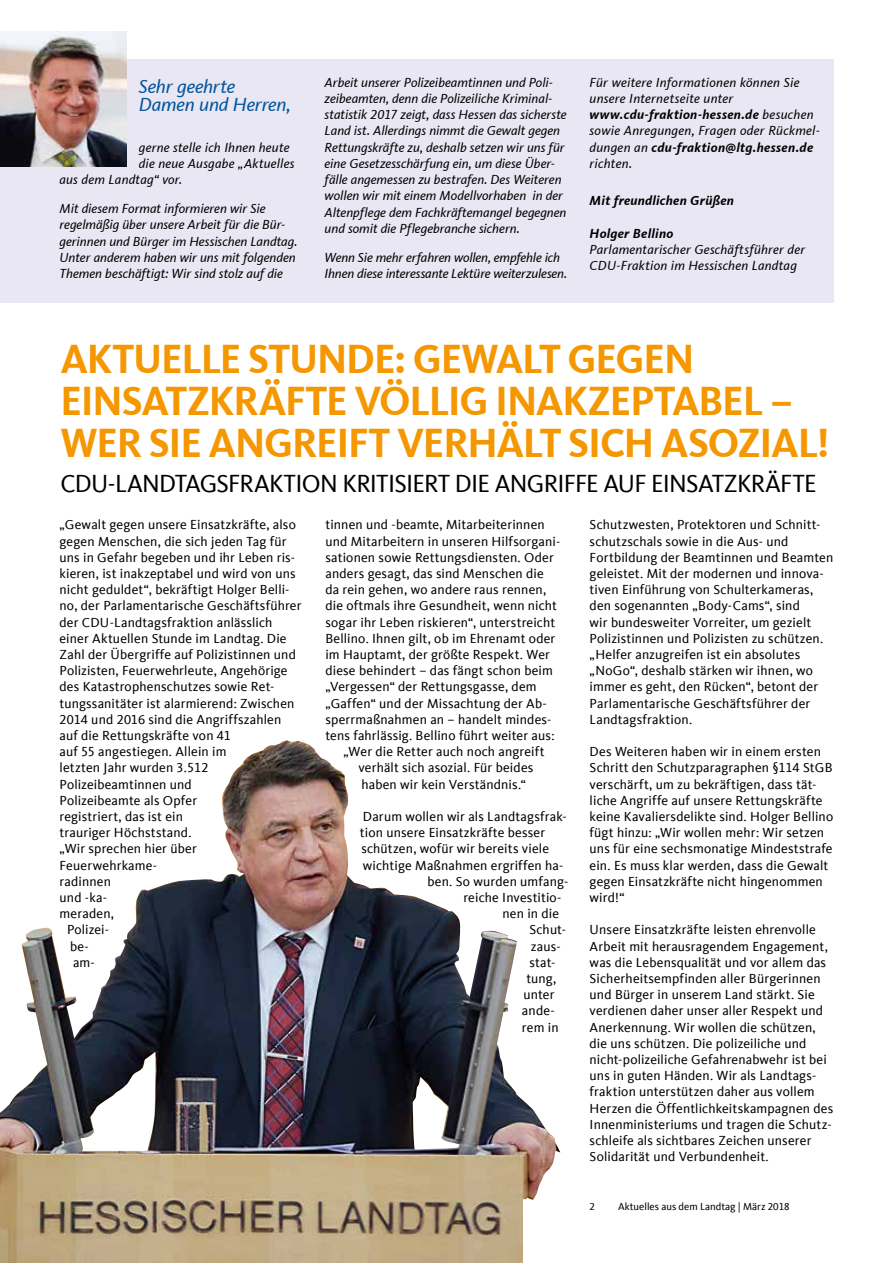
<style>
.page{position:relative;width:893px;height:1263px;background:#fff}
.page>*{position:absolute;margin:0;border:0;box-sizing:border-box;transform-origin:0 0}
.t1{font:700 42px/42px "CDU Kievit Tab";letter-spacing:-.03em;color:#f49700}
.t2{font:25.5px "CDU Kievit Tab";letter-spacing:-.03em;color:#000}
.t3{font:italic 19.5px/18px "CDU Kievit Tab";letter-spacing:-.01em;color:#00559d}
.t4{font:13.5px/16.2px "CDU Kievit Tab";letter-spacing:.01em;color:#000}
.t5{font:italic 13.5px/16.2px "CDU Kievit Tab";color:#000}
.t6{font:italic 13.5px/16.2px "CDU Kievit Tab";letter-spacing:.02em;color:#000}
.t7{font:italic 700 13.5px "CDU Kievit Tab";letter-spacing:.02em;color:#000}
.t8{font:10.5px "CDU Kievit Tab";color:#000}
.s1{font-weight:700}
</style>
<div class="page">
<div style="left:0;top:59px;width:833px;height:243px;background:#e8e7f3"></div>
<img style="left:0;top:32px;width:126px;height:134px">
<img style="left:0;top:741px;width:560px;height:522px">
<h3 class="t3" style="left:139px;top:77px;width:153px">Sehr geehrte<br>Damen und Herren,</h3>
<p class="t5" style="left:139px;top:139px;width:152px">gerne stelle ich Ihnen heute</p>
<p class="t5" style="left:139px;top:155px;width:157px">die neue Ausgabe „Aktuelles</p>
<p class="t5" style="left:60px;top:172px;width:124px">aus dem Landtag“ vor.</p>
<p class="t5" style="left:60px;top:201px;width:240px">Mit diesem Format informieren wir Sie regelmäßig über unsere Arbeit für die Bür&shy;gerinnen und Bürger im Hessischen Landtag.<br>Unter anderem haben wir uns mit folgenden Themen beschäftigt: Wir sind stolz auf die</p>
<p class="t5" style="left:325px;top:74px;width:243px">Arbeit unserer Polizeibeamtinnen und Poli&shy;zeibeamten, denn die Polizeiliche Kriminal&shy;statistik 2017 zeigt, dass Hessen das sicherste Land ist. Allerdings nimmt die Gewalt gegen Rettungskräfte zu, deshalb setzen wir uns für eine Gesetzesschärfung ein, um diese Über&shy;fälle angemessen zu bestrafen. Des Weiteren wollen wir mit einem Modellvorhaben in der Altenpflege dem Fachkräftemangel begegnen und somit die Pflegebranche sichern.</p>
<p class="t5" style="left:325px;top:249px;width:244px">Wenn Sie mehr erfahren wollen, empfehle ich<br>Ihnen diese interessante Lektüre weiterzulesen.</p>
<p class="t6" style="left:590px;top:74px;width:232px">Für weitere Informationen können Sie unsere Internetseite unter <span class="s1">www.cdu-fraktion-hessen.de</span> besuchen sowie Anregungen, Fragen oder Rückmel&shy;dungen an <span class="s1">cdu-fraktion@ltg.hessen.de </span>richten.</p>
<p class="t7" style="left:590px;top:193px;width:146px">Mit freundlichen Grüßen</p>
<p class="t7" style="left:590px;top:225px;width:85px">Holger Bellino</p>
<p class="t5" style="left:590px;top:241px;width:217px">Parlamentarischer Geschäftsführer der<br>CDU-Fraktion im Hessischen Landtag</p>
<h1 class="t1" style="left:60px;top:338px;width:771px">AKTUELLE STUNDE: GEWALT GEGEN<br>EINSATZKRÄFTE VÖLLIG INAKZEPTABEL –<br>WER SIE ANGREIFT VERHÄLT SICH ASOZIAL!</h1>
<h2 class="t2" style="left:60px;top:469px;width:758px">CDU-LANDTAGSFRAKTION KRITISIERT DIE ANGRIFFE AUF EINSATZKRÄFTE</h2>
<p class="t4" style="left:60px;top:517px;width:238px">„Gewalt gegen unsere Einsatzkräfte, also</p>
<p class="t4" style="left:60px;top:533px;width:228px">gegen Menschen, die sich jeden Tag für</p>
<p class="t4" style="left:60px;top:549px;width:237px">uns in Gefahr begeben und ihr Leben ris-</p>
<p class="t4" style="left:60px;top:565px;width:238px">kieren, ist inakzeptabel und wird von uns</p>
<p class="t4" style="left:60px;top:582px;width:231px">nicht geduldet“, bekräftigt Holger Belli-</p>
<p class="t4" style="left:60px;top:598px;width:244px">no, der Parlamentarische Geschäftsführer</p>
<p class="t4" style="left:60px;top:614px;width:214px">der CDU-Landtagsfraktion anlässlich</p>
<p class="t4" style="left:60px;top:630px;width:229px">einer Aktuellen Stunde im Landtag. Die</p>
<p class="t4" style="left:60px;top:646px;width:238px">Zahl der Übergriffe auf Polizistinnen und</p>
<p class="t4" style="left:60px;top:663px;width:230px">Polizisten, Feuerwehrleute, Angehörige</p>
<p class="t4" style="left:60px;top:679px;width:216px">des Katastrophenschutzes sowie Ret-</p>
<p class="t4" style="left:60px;top:695px;width:236px">tungssanitäter ist alarmierend: Zwischen</p>
<p class="t4" style="left:60px;top:711px;width:223px">2014 und 2016 sind die Angriffszahlen</p>
<p class="t4" style="left:60px;top:727px;width:173px">auf die Rettungskräfte von 41</p>
<p class="t4" style="left:60px;top:744px;width:168px">auf 55 angestiegen. Allein im</p>
<p class="t4" style="left:60px;top:760px;width:150px">letzten Jahr wurden 3.512</p>
<p class="t4" style="left:60px;top:776px;width:134px">Polizeibeamtinnen und</p>
<p class="t4" style="left:60px;top:792px;width:139px">Polizeibeamte als Opfer</p>
<p class="t4" style="left:60px;top:808px;width:125px">registriert, das ist ein</p>
<p class="t4" style="left:60px;top:825px;width:134px">trauriger Höchststand.</p>
<p class="t4" style="left:60px;top:841px;width:139px">„Wir sprechen hier über</p>
<p class="t4" style="left:60px;top:857px;width:99px">Feuerwehrkame-</p>
<p class="t4" style="left:60px;top:873px;width:53px">radinnen</p>
<p class="t4" style="left:60px;top:889px;width:49px">und -ka-</p>
<p class="t4" style="left:60px;top:906px;width:56px">meraden,</p>
<p class="t4" style="left:67px;top:922px;width:44px">Polizei-</p>
<p class="t4" style="left:70px;top:938px;width:20px">be-</p>
<p class="t4" style="left:73px;top:954px;width:23px">am-</p>
<p class="t4" style="left:325px;top:517px;width:221px">tinnen und -beamte, Mitarbeiterinnen</p>
<p class="t4" style="left:325px;top:533px;width:236px">und Mitarbeitern in unseren Hilfsorgani-</p>
<p class="t4" style="left:325px;top:549px;width:230px">sationen sowie Rettungsdiensten. Oder</p>
<p class="t4" style="left:325px;top:565px;width:220px">anders gesagt, das sind Menschen die</p>
<p class="t4" style="left:325px;top:582px;width:222px">da rein gehen, wo andere raus rennen,</p>
<p class="t4" style="left:325px;top:598px;width:233px">die oftmals ihre Gesundheit, wenn nicht</p>
<p class="t4" style="left:325px;top:614px;width:231px">sogar ihr Leben riskieren“, unterstreicht</p>
<p class="t4" style="left:325px;top:630px;width:231px">Bellino. Ihnen gilt, ob im Ehrenamt oder</p>
<p class="t4" style="left:325px;top:646px;width:226px">im Hauptamt, der größte Respekt. Wer</p>
<p class="t4" style="left:325px;top:663px;width:229px">diese behindert – das fängt schon beim</p>
<p class="t4" style="left:325px;top:679px;width:213px">„Vergessen“ der Rettungsgasse, dem</p>
<p class="t4" style="left:325px;top:695px;width:223px">„Gaffen“ und der Missachtung der Ab-</p>
<p class="t4" style="left:325px;top:711px;width:227px">sperrmaßnahmen an – handelt mindes-</p>
<p class="t4" style="left:325px;top:727px;width:231px">tens fahrlässig. Bellino führt weiter aus:</p>
<p class="t4" style="left:343px;top:744px;width:203px">„Wer die Retter auch noch angreift</p>
<p class="t4" style="left:358px;top:760px;width:176px">verhält sich asozial. Für beides</p>
<p class="t4" style="left:361px;top:776px;width:166px">haben wir kein Verständnis.“</p>
<p class="t4" style="left:363px;top:808px;width:205px">Darum wollen wir als Landtagsfrak-</p>
<p class="t4" style="left:360px;top:825px;width:187px">tion unsere Einsatzkräfte besser</p>
<p class="t4" style="left:361px;top:841px;width:189px">schützen, wofür wir bereits viele</p>
<p class="t4" style="left:363px;top:857px;width:202px">wichtige Maßnahmen ergriffen ha-</p>
<p class="t4" style="left:427px;top:873px;width:142px">ben. So wurden umfang-</p>
<p class="t4" style="left:463px;top:889px;width:100px">reiche Investitio-</p>
<p class="t4" style="left:502px;top:906px;width:58px">nen in die</p>
<p class="t4" style="left:529px;top:922px;width:38px">Schut-</p>
<p class="t4" style="left:531px;top:938px;width:31px">zaus-</p>
<p class="t4" style="left:529px;top:954px;width:27px">stat-</p>
<p class="t4" style="left:526px;top:970px;width:31px">tung,</p>
<p class="t4" style="left:523px;top:987px;width:33px">unter</p>
<p class="t4" style="left:522px;top:1003px;width:34px">ande-</p>
<p class="t4" style="left:522px;top:1019px;width:38px">rem in</p>
<p class="t4" style="left:590px;top:517px;width:245px">Schutzwesten, Protektoren und Schnitt&shy;schutzschals sowie in die Aus- und Fortbildung der Beamtinnen und Beamten geleistet. Mit der modernen und innova&shy;tiven Einführung von Schulterkameras, den sogenannten „Body-Cams“, sind<br>wir bundesweiter Vorreiter, um gezielt Polizistinnen und Polizisten zu schützen. „Helfer anzugreifen ist ein absolutes „NoGo“, deshalb stärken wir ihnen, wo immer es geht, den Rücken“, betont der Parlamentarische Geschäftsführer der Landtagsfraktion.</p>
<p class="t4" style="left:590px;top:744px;width:245px">Des Weiteren haben wir in einem ersten Schritt den Schutzparagraphen §114 StGB verschärft, um zu bekräftigen, dass tät&shy;liche Angriffe auf unsere Rettungskräfte keine Kavaliersdelikte sind. Holger Bellino fügt hinzu: „Wir wollen mehr: Wir setzen uns für eine sechsmonatige Mindeststrafe ein. Es muss klar werden, dass die Gewalt gegen Einsatzkräfte nicht hingenommen wird!“</p>
<p class="t4" style="left:590px;top:922px;width:245px">Unsere Einsatzkräfte leisten ehrenvolle Arbeit mit herausragendem Engagement, was die Lebensqualität und vor allem das Sicherheitsempfinden aller Bürgerinnen und Bürger in unserem Land stärkt. Sie verdienen daher unser aller Respekt und Anerkennung. Wir wollen die schützen, die uns schützen. Die polizeiliche und nicht-polizeiliche Gefahrenabwehr ist bei uns in guten Händen. Wir als Landtags&shy;fraktion unterstützen daher aus vollem Herzen die Öffentlichkeitskampagnen des Innenministeriums und tragen die Schutz&shy;schleife als sichtbares Zeichen unserer Solidarität und Verbundenheit.</p>
<p class="t8" style="left:590px;top:1200px;width:7px">2</p>
<p class="t8" style="left:618px;top:1200px;width:173px">Aktuelles aus dem Landtag | März 2018</p>
</div>
